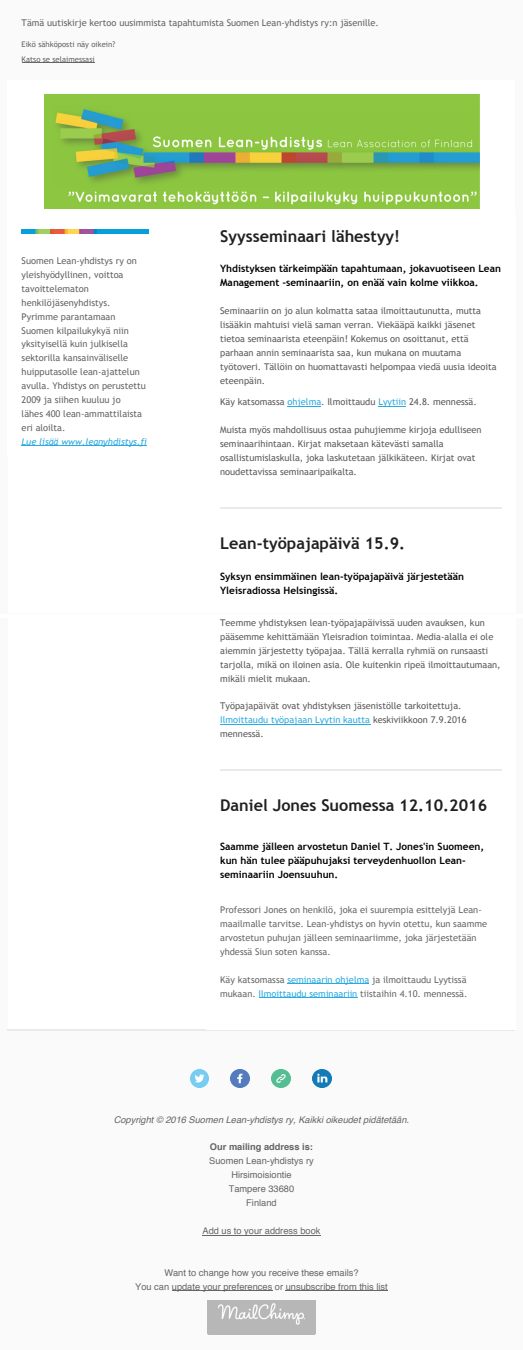
<style>
.page{position:relative;width:523px;height:1350px;background:#fff}
.page>*{position:absolute;margin:0;border:0;box-sizing:border-box;transform-origin:0 0}
.t1{font:700 16.2px "Trebuchet MS";color:#202020}
.t2{font:700 10px/13.9px "Trebuchet MS";color:#000}
.t3{font:9.3px/13.9px "Trebuchet MS";color:#5b5b5b}
.t4{font:9.3px/13.9px "Trebuchet MS";color:#656565}
.t5{font:9.3px/13.9px "Trebuchet MS";color:#696969}
.t6{font:9.3px/13.9px "Helvetica";color:#656565;text-align:center}
.t7{font:italic 9.3px "Helvetica";color:#656565}
.t8{font:italic 9.3px "Trebuchet MS";color:#2baadf}
.t9{font:700 9.3px "Helvetica";color:#656565}
.t10{font:7.7px/14.7px "Trebuchet MS";color:#656565}
.s1{color:#2baadf}
</style>
<div class="page">
<div style="left:0;top:0;width:523px;height:613px;background:#fafafa"></div>
<div style="left:8px;top:80px;width:507px;height:135px;background:#fff"></div>
<div style="left:8px;top:215px;width:507px;height:398px;background:#fff"></div>
<hr style="left:22px;top:62px;width:73px;height:1px;background:#656565">
<img style="left:44px;top:94px;width:436px;height:114px">
<hr style="left:220px;top:507px;width:281px;height:2px;background:#eaeaea">
<hr style="left:287px;top:406px;width:34px;height:1px;background:#2baadf">
<svg style="left:378px;top:406px;width:28px;height:1px"></svg>
<img style="left:22px;top:229px;width:126px;height:4px">
<hr style="left:22px;top:446px;width:39px;height:1px;background:#2baadf">
<hr style="left:61px;top:446px;width:86px;height:1px;background:#2baadf">
<div style="left:0;top:618px;width:523px;height:693px;background:#fafafa"></div>
<div style="left:8px;top:618px;width:507px;height:411px;background:#fff"></div>
<hr style="left:8px;top:1029px;width:507px;height:2px;background:#eaeaea">
<hr style="left:220px;top:770px;width:281px;height:1px;background:#eaeaea">
<hr style="left:220px;top:724px;width:150px;height:1px;background:#2baadf">
<hr style="left:287px;top:984px;width:82px;height:1px;background:#2baadf">
<hr style="left:259px;top:997px;width:98px;height:1px;background:#2baadf">
<img style="left:190px;top:1069px;width:19px;height:19px">
<img style="left:231px;top:1069px;width:19px;height:19px">
<img style="left:272px;top:1069px;width:18px;height:19px">
<img style="left:313px;top:1069px;width:18px;height:19px">
<hr style="left:202px;top:1235px;width:119px;height:1px;background:#656565">
<hr style="left:172px;top:1290px;width:100px;height:1px;background:#656565">
<hr style="left:286px;top:1290px;width:102px;height:1px;background:#656565">
<div style="left:0;top:1301px;width:523px;height:49px;background:#fafafa"></div>
<img style="left:208px;top:1301px;width:107px;height:33px">
<p class="t4" style="left:22px;top:16px;width:359px">Tämä uutiskirje kertoo uusimmista tapahtumista Suomen Lean-yhdistys ry:n jäsenille.</p>
<p class="t10" style="left:22px;top:37px;width:95px">Eikö sähköposti näy oikein?<br>Katso se selaimessasi</p>
<p class="t4" style="left:22px;top:254px;width:126px">Suomen Lean-yhdistys ry on yleishyödyllinen, voittoa tavoittelematon henkilöjäsenyhdistys.<br>Pyrimme parantamaan<br>Suomen kilpailukykyä niin yksityisellä kuin julkisella sektorilla kansainväliselle huipputasolle lean-ajattelun avulla. Yhdistys on perustettu<br>2009 ja siihen kuuluu jo<br>lähes 400 lean-ammattilaista eri aloilta.</p>
<p class="t8" style="left:22px;top:436px;width:127px">Lue lisää www.leanyhdistys.fi</p>
<h1 class="t1" style="left:220px;top:226px;width:182px">Syysseminaari lähestyy!</h1>
<p class="t2" style="left:220px;top:262px;width:282px">Yhdistyksen tärkeimpään tapahtumaan, jokavuotiseen Lean<br>Management -seminaariin, on enää vain kolme viikkoa.</p>
<p class="t3" style="left:220px;top:304px;width:278px">Seminaariin on jo alun kolmatta sataa ilmoittautunutta, mutta lisääkin mahtuisi vielä saman verran. Viekääpä kaikki jäsenet tietoa seminaarista eteenpäin! Kokemus on osoittanut, että parhaan annin seminaarista saa, kun mukana on muutama työtoveri. Tällöin on huomattavasti helpompaa viedä uusia ideoita eteenpäin.</p>
<p class="t3" style="left:220px;top:395px;width:258px">Käy katsomassa <span class="s1">ohjelma</span>. Ilmoittaudu <span class="s1">Lyytiin</span> 24.8. mennessä.</p>
<p class="t3" style="left:220px;top:423px;width:263px">Muista myös mahdollisuus ostaa puhujiemme kirjoja edulliseen seminaarihintaan. Kirjat maksetaan kätevästi samalla osallistumislaskulla, joka laskutetaan jälkikäteen. Kirjat ovat noudettavissa seminaaripaikalta.</p>
<h1 class="t1" style="left:220px;top:533px;width:187px">Lean-työpajapäivä 15.9.</h1>
<p class="t2" style="left:220px;top:569px;width:245px">Syksyn ensimmäinen lean-työpajapäivä järjestetään<br>Yleisradiossa Helsingissä.</p>
<p class="t3" style="left:220px;top:616px;width:282px">Teemme yhdistyksen lean-työpajapäivissä uuden avauksen, kun pääsemme kehittämään Yleisradion toimintaa. Media-alalla ei ole aiemmin järjestetty työpajaa. Tällä kerralla ryhmiä on runsaasti tarjolla, mikä on iloinen asia. Ole kuitenkin ripeä ilmoittautumaan, mikäli mielit mukaan.</p>
<p class="t3" style="left:220px;top:699px;width:248px">Työpajapäivät ovat yhdistyksen jäsenistölle tarkoitettuja.<br><span class="s1">Ilmoittaudu työpajaan Lyytin kautta</span> keskiviikkoon 7.9.2016 mennessä.</p>
<h1 class="t1" style="left:220px;top:795px;width:269px">Daniel Jones Suomessa 12.10.2016</h1>
<p class="t2" style="left:220px;top:839px;width:265px">Saamme jälleen arvostetun Daniel T. Jones'in Suomeen, kun hän tulee pääpuhujaksi terveydenhuollon Lean&shy;seminaariin Joensuuhun.</p>
<p class="t5" style="left:220px;top:903px;width:269px">Professori Jones on henkilö, joka ei suurempia esittelyjä Lean&shy;maailmalle tarvitse. Lean-yhdistys on hyvin otettu, kun saamme arvostetun puhujan jälleen seminaariimme, joka järjestetään yhdessä Siun soten kanssa.</p>
<p class="t5" style="left:220px;top:973px;width:249px">Käy katsomassa <span class="s1">seminaarin ohjelma</span> ja ilmoittaudu Lyytissä mukaan. <span class="s1">Ilmoittaudu seminaariin</span> tiistaihin 4.10. mennessä.</p>
<p class="t7" style="left:114px;top:1112px;width:297px">Copyright © 2016 Suomen Lean-yhdistys ry, Kaikki oikeudet pidätetään.</p>
<p class="t9" style="left:210px;top:1140px;width:105px">Our mailing address is:</p>
<p class="t6" style="left:209px;top:1154px;width:106px">Suomen Lean-yhdistys ry<br>Hirsimoisiontie<br>Tampere 33680<br>Finland</p>
<p class="t6" style="left:203px;top:1224px;width:120px">Add us to your address book</p>
<p class="t6" style="left:135px;top:1266px;width:254px">Want to change how you receive these emails?<br>You can update your preferences or unsubscribe from this list</p>
</div>
